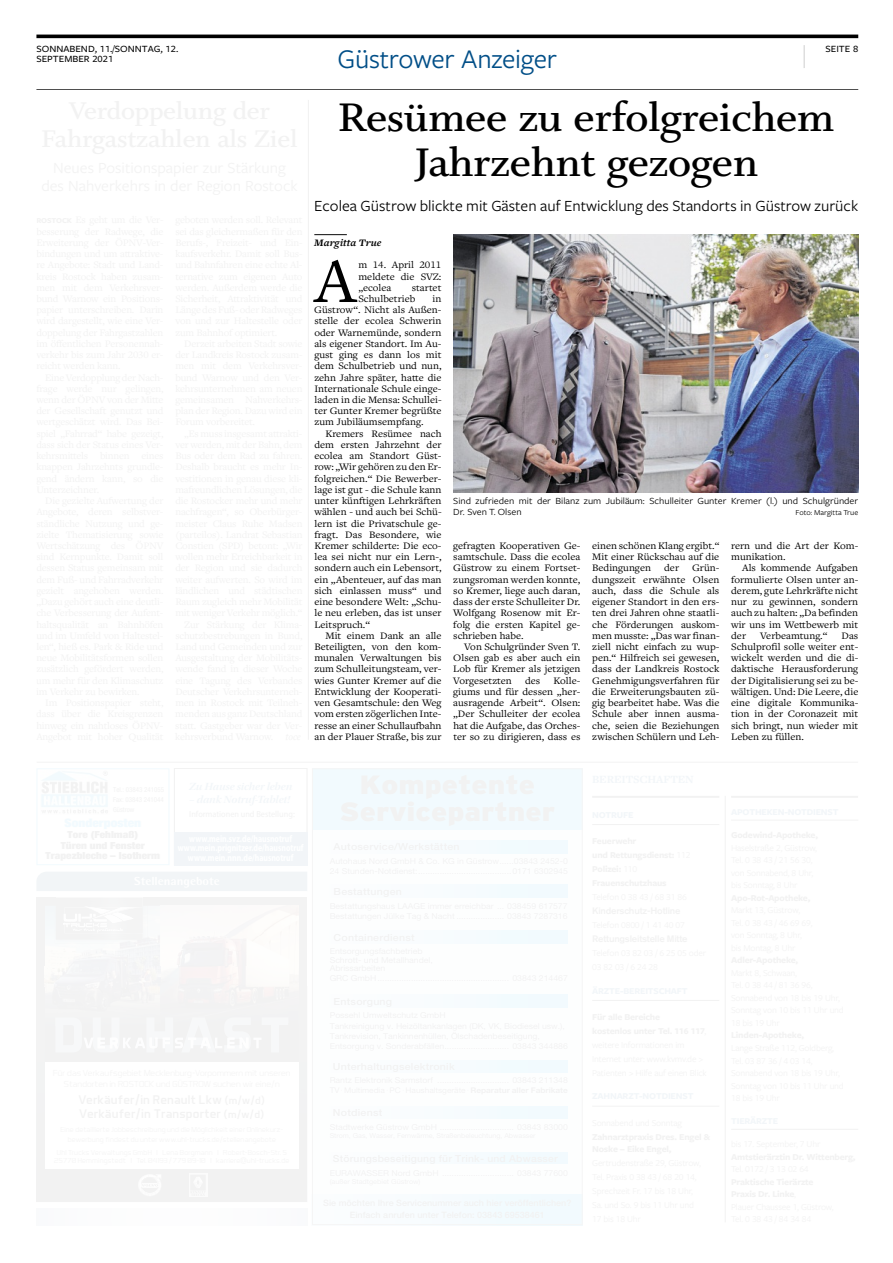
<style>
.page{position:relative;width:893px;height:1263px;background:#fff}
.page>*{position:absolute;margin:0;border:0;box-sizing:border-box;transform-origin:0 0}
.t1{font:65.7px "Freight Text Book OV MEXSVB";color:#000;scale:1.07 1}
.t2{font:44.7px/44.7px "Whitman Semibold LF";letter-spacing:-.01em;color:#000;text-align:center;scale:1.07 1}
.t3{font:28.05px "Freight Sans LF Pro OV OEXSVB";letter-spacing:-.01em;color:#004e87}
.t4{font:25.5px "Freight Sans LF Pro Med";color:#636363;scale:.16 1}
.t5{font:16.05px "Freight Sans LF Pro OV OEXSVB";color:#000}
.t6{font:10.35px/11.2px "Freight Text Book OV MEXSVB";color:#000;text-align:justify;scale:1.07 1}
.t7{font:10.35px "Freight Text Bold Italic OV LEXSVB";color:#000;scale:1.07 1}
.t8{font:9.9px/10.4px "Freight Sans LF Pro Med";color:#000;scale:1.07 1}
.t9{font:9.75px/11.2px "Freight Sans LF Pro OV OEXSVB";color:#000;scale:1.07 1}
.t10{font:7.8px "Freight Sans LF Pro OV OEXSVB";color:#000;scale:1.07 1}
</style>
<div class="page">
<hr style="left:314px;top:234px;width:33px;height:1px;background:#000">
<img style="left:453px;top:235px;width:405px;height:258px">
<hr style="left:36px;top:35px;width:822px;height:3px;background:#000">
<hr style="left:36px;top:90px;width:822px;height:1px;background:#000">
<p class="t8" style="left:36px;top:43px;width:134px">SONNABEND, 11./SONNTAG, 12.<br>SEPTEMBER 2021</p>
<h3 class="t4" style="left:804px;top:38px;width:8px">|</h3>
<p class="t8" style="left:825px;top:43px;width:32px">SEITE 8</p>
<h3 class="t3" style="left:338px;top:40px;width:221px">Güstrower Anzeiger</h3>
<h2 class="t2" style="left:338px;top:96px;width:466px">Resümee zu erfolgreichem<br>Jahrzehnt gezogen</h2>
<h3 class="t5" style="left:314px;top:195px;width:545px">Ecolea Güstrow blickte mit Gästen auf Entwicklung des Standorts in Güstrow zurück</h3>
<p class="t7" style="left:314px;top:237px;width:64px">Margitta True</p>
<h1 class="t1" style="left:314px;top:245px;width:41px">A</h1>
<p class="t6" style="left:358px;top:260px;width:79px">m 14. April 2011 meldete die SVZ: „ecolea</p>
<p class="t6" style="left:358px;top:282px;width:79px;text-indent:53px">startet<br>Schulbetrieb</p>
<p class="t6" style="left:314px;top:293px;width:120px;text-indent:118px">in Güstrow“. Nicht als Außen&shy;stelle der ecolea Schwerin oder Warnemünde, sondern als eigener Standort. Im Au&shy;gust ging es dann los mit dem Schulbetrieb und nun, zehn Jahre später, hatte die Internationale Schule einge&shy;laden in die Mensa: Schullei&shy;ter Gunter Kremer begrüßte zum Jubiläumsempfang.</p>
<p class="t6" style="left:314px;top:428px;width:120px;text-indent:11px">Kremers Resümee nach dem ersten Jahrzehnt der ecolea am Standort Güst&shy;row: „Wir gehören zu den Er&shy;folgreichen.“ Die Bewerber&shy;lage ist gut - die Schule kann unter künftigen Lehrkräften wählen - und auch bei Schü&shy;lern ist die Privatschule ge&shy;fragt. Das Besondere, wie Kremer schilderte: Die eco&shy;lea sei nicht nur ein Lern-, sondern auch ein Lebensort, ein „Abenteuer, auf das man sich einlassen muss“ und eine besondere Welt: „Schu&shy;le neu erleben, das ist unser Leitspruch.“</p>
<p class="t6" style="left:314px;top:630px;width:120px;text-indent:11px">Mit einem Dank an alle Beteiligten, von den kom&shy;munalen Verwaltungen bis zum Schulleitungsteam, ver&shy;wies Gunter Kremer auf die Entwicklung der Kooperati&shy;ven Gesamtschule: den Weg vom ersten zögerlichen Inte&shy;resse an einer Schullaufbahn an der Plauer Straße, bis zur</p>
<p class="t9" style="left:453px;top:495px;width:380px">Sind zufrieden mit der Bilanz zum Jubiläum: Schulleiter Gunter Kremer (l.) und Schulgründer<br>Dr. Sven T. Olsen</p>
<p class="t10" style="left:795px;top:507px;width:60px">Foto: Margitta True</p>
<p class="t6" style="left:453px;top:540px;width:120px">gefragten Kooperativen Ge&shy;samtschule. Dass die ecolea Güstrow zu einem Fortset&shy;zungsroman werden konnte, so Kremer, liege auch daran, dass der erste Schulleiter Dr.<br>Wolfgang Rosenow mit Er&shy;folg die ersten Kapitel ge&shy;schrieben habe.</p>
<p class="t6" style="left:453px;top:641px;width:120px;text-indent:11px">Von Schulgründer Sven T.<br>Olsen gab es aber auch ein Lob für Kremer als jetzigen Vorgesetzten</p>
<p class="t6" style="left:453px;top:675px;width:120px;text-indent:100px">Kolle&shy;giums und für dessen „her&shy;ausragende Arbeit“. Olsen: „Der Schulleiter der ecolea hat die Aufgabe, das Orches&shy;ter so zu dirigieren, dass es</p>
<p class="t6" style="left:525px;top:675px;width:16px">des</p>
<p class="t6" style="left:592px;top:540px;width:120px">einenschönenKlang ergibt.“ Mit einer Rückschau auf die Bedingungen</p>
<p class="t6" style="left:664px;top:563px;width:15px">der</p>
<p class="t6" style="left:592px;top:563px;width:121px;text-indent:100px">Grün&shy;dungszeit erwähnte Olsen auch, dass die Schule als eigener Standort in den ers&shy;ten drei Jahren ohne staatli&shy;che Förderungen auskom&shy;men musste: „Das war finan&shy;ziell nicht einfach zu wup&shy;pen.“ Hilfreich sei gewesen, dass der Landkreis Rostock Genehmigungsverfahren für die Erweiterungsbauten zü&shy;gig bearbeitet habe. Was die Schule aber innen ausma&shy;che, seien die Beziehungen zwischen Schülern und Leh-</p>
<p class="t6" style="left:731px;top:540px;width:120px">rern und die Art der Kom&shy;munikation.</p>
<p class="t6" style="left:731px;top:563px;width:120px;text-indent:11px">Als kommende Aufgaben formulierte Olsen unter an&shy;derem, gute Lehrkräfte nicht nur zu gewinnen, sondern auch zu halten: „Da befinden wir uns im Wettbewerb mit der</p>
<p class="t6" style="left:760px;top:630px;width:64px">Verbeamtung.“</p>
<p class="t6" style="left:731px;top:630px;width:120px;text-indent:110px">Das Schulprofil solle weiter ent&shy;wickelt werden und die di&shy;daktische Herausforderung der Digitalisierung sei zu be&shy;wältigen. Und: Die Leere, die eine digitale Kommunika&shy;tion in der Coronazeit mit sich bringt, nun wieder mit Leben zu füllen.</p>
</div>
